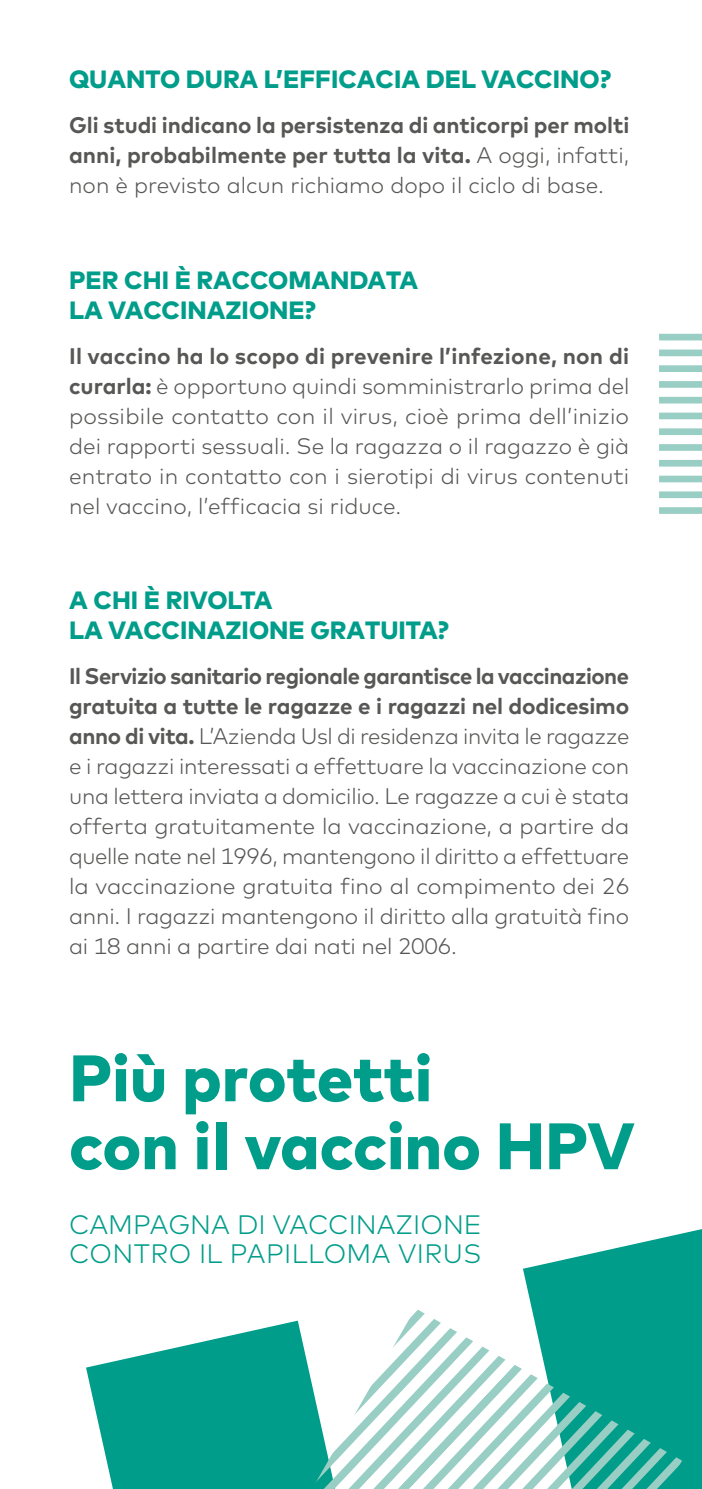
<style>
.page{position:relative;width:702px;height:1489px;background:#fff}
.page>*{position:absolute;margin:0;border:0;box-sizing:border-box;transform-origin:0 0}
.t1{font:800 65.5px/68px "Mark";color:#009d8a}
.t2{font:300 26.75px/29px "Mark";color:#009d8a}
.t3{font:800 25px/30px "Mark";color:#009d8a}
.t4{font:300 22.5px/30px "Mark";letter-spacing:-.005em;color:#575756;text-align:justify}
.t5{font:700 22.5px/30px "Mark";letter-spacing:-.005em;color:#575756;text-align:justify}
.s1{font-weight:300}
.s2{font-weight:700}
</style>
<div class="page">
<div style="left:659px;top:444px;width:43px;height:7px;background:#99cec4"></div>
<div style="left:659px;top:428px;width:43px;height:7px;background:#99cec4"></div>
<div style="left:659px;top:412px;width:43px;height:7px;background:#99cec4"></div>
<div style="left:659px;top:397px;width:43px;height:6px;background:#99cec4"></div>
<div style="left:659px;top:507px;width:43px;height:7px;background:#99cec4"></div>
<div style="left:659px;top:491px;width:43px;height:7px;background:#99cec4"></div>
<div style="left:659px;top:475px;width:43px;height:7px;background:#99cec4"></div>
<div style="left:659px;top:460px;width:43px;height:6px;background:#99cec4"></div>
<div style="left:659px;top:381px;width:43px;height:7px;background:#99cec4"></div>
<div style="left:659px;top:365px;width:43px;height:7px;background:#99cec4"></div>
<div style="left:659px;top:349px;width:43px;height:7px;background:#99cec4"></div>
<div style="left:659px;top:334px;width:43px;height:6px;background:#99cec4"></div>
<svg style="left:523px;top:1229px;width:179px;height:259px"></svg>
<svg style="left:87px;top:1308px;width:595px;height:180px"></svg>
<p class="t3" style="left:69px;top:64px;width:543px">QUANTO DURA L’EFFICACIA DEL VACCINO?</p>
<p class="t5" style="left:69px;top:110px;width:561px">Gli studi indicano la persistenza di anticorpi per molti anni, probabilmente per tutta la vita. <span class="s1">A oggi, infatti, non è previsto alcun richiamo dopo il ciclo di base.</span></p>
<p class="t3" style="left:69px;top:264px;width:350px">PER CHI È RACCOMANDATA<br>LA VACCINAZIONE?</p>
<p class="t4" style="left:69px;top:341px;width:562px"><span class="s2">Il vaccino ha lo scopo di prevenire l’infezione, non di curarla:</span> è opportuno quindi somministrarlo prima del possibile contatto con il virus, cioè prima dell’inizio dei rapporti sessuali. Se la ragazza o il ragazzo è già entrato in contatto con i sierotipi di virus contenuti nel vaccino, l’efficacia si riduce.</p>
<p class="t3" style="left:69px;top:584px;width:381px">A CHI È RIVOLTA<br>LA VACCINAZIONE GRATUITA?</p>
<p class="t4" style="left:69px;top:661px;width:561px"><span class="s2">Il Servizio sanitario regionale garantisce la vaccinazione gratuita a tutte le ragazze e i ragazzi nel dodicesimo anno di vita.</span> L’Azienda Usl di residenza invita le ragazze e i ragazzi interessati a effettuare la vaccinazione con una lettera inviata a domicilio. Le ragazze a cui è stata offerta gratuitamente la vaccinazione, a partire da quelle nate nel 1996, mantengono il diritto a effettuare la vaccinazione gratuita fino al compimento dei 26 anni. I ragazzi mantengono il diritto alla gratuità fino ai 18 anni a partire dai nati nel 2006.</p>
<h1 class="t1" style="left:69px;top:1042px;width:567px">Più protetti<br>con il vaccino HPV</h1>
<p class="t2" style="left:69px;top:1209px;width:414px">CAMPAGNA DI VACCINAZIONE<br>CONTRO IL PAPILLOMA VIRUS</p>
</div>
